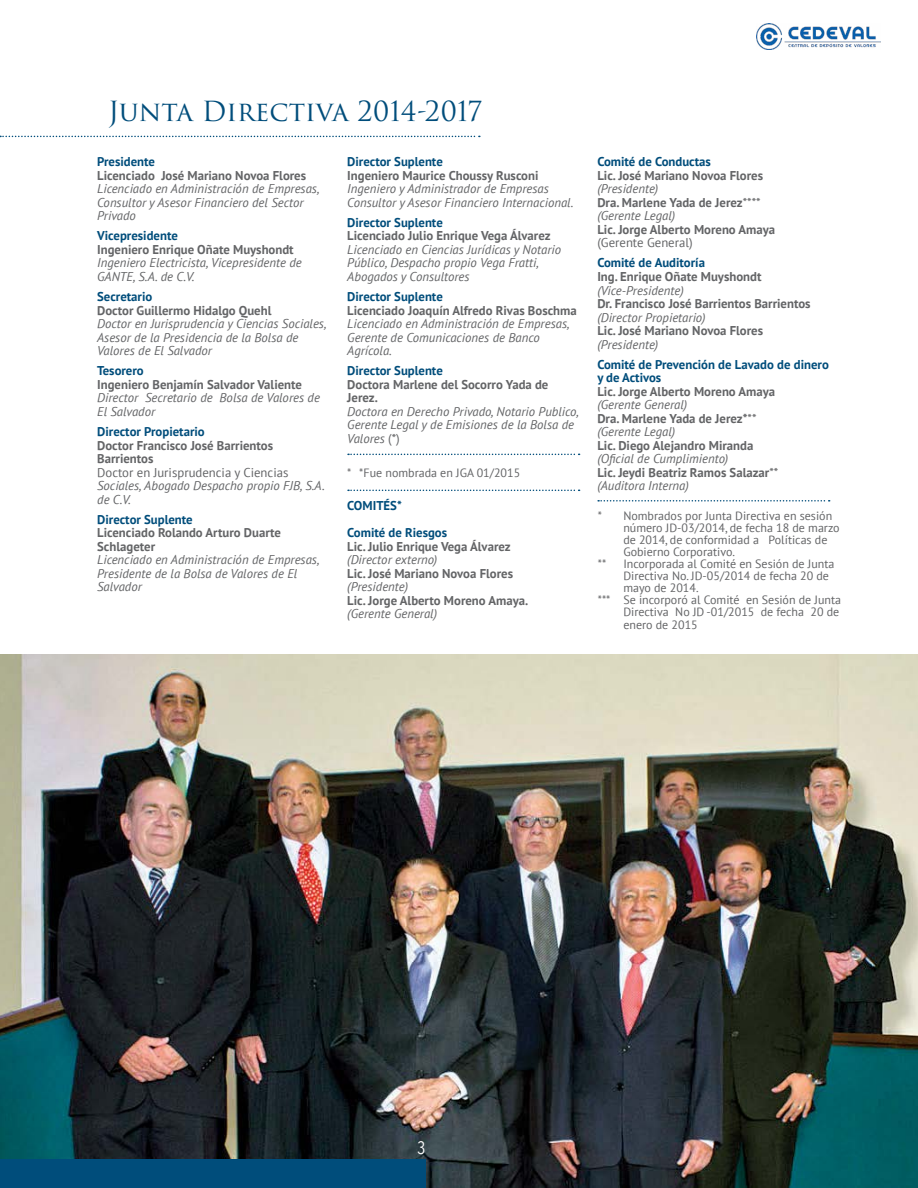
<style>
.page{position:relative;width:918px;height:1188px;background:#fff}
.page>*{position:absolute;margin:0;border:0;box-sizing:border-box;transform-origin:0 0}
.t1{font:27px "Trajan Pro 3";color:#004d7b}
.t2{font:18px "Avenir Next Condensed";color:#fff}
.t3{font:italic 12.75px/13.5px "PT Sans";color:#636466}
.t4{font:700 12.75px/13.5px "PT Sans";color:#636466}
.t5{font:700 12.75px/27px "PT Sans";color:#004d7b}
.t6{font:12.75px "PT Sans";color:#636466}
.t7{font:12px "PT Sans";color:#636466}
.s1{font-style:normal}
.s2{font-weight:700;font-style:normal}
</style>
<div class="page">
<img style="left:0;top:655px;width:918px;height:533px">
<div style="left:0;top:1160px;width:426px;height:28px;background:#004d7b"></div>
<img style="left:756px;top:24px;width:125px;height:26px">
<svg style="left:0;top:136px;width:480px;height:1px"></svg>
<svg style="left:348px;top:454px;width:232px;height:1px"></svg>
<svg style="left:348px;top:490px;width:232px;height:1px"></svg>
<svg style="left:598px;top:500px;width:232px;height:2px"></svg>
<h1 class="t1" style="left:108px;top:93px;width:376px">Junta Directiva 2014-2017</h1>
<p class="t5" style="left:97px;top:148px;width:59px">Presidente</p>
<p class="t4" style="left:97px;top:168px;width:210px">Licenciado José Mariano Novoa Flores</p>
<p class="t3" style="left:97px;top:182px;width:224px">Licenciado en Administración de Empresas,<br>Consultor y Asesor Financiero del Sector<br>Privado</p>
<p class="t5" style="left:97px;top:222px;width:82px">Vicepresidente</p>
<p class="t4" style="left:97px;top:242px;width:198px">Ingeniero Enrique Oñate Muyshondt</p>
<p class="t3" style="left:97px;top:256px;width:206px">Ingeniero Electricista, Vicepresidente de<br>GANTE, S.A. de C.V.</p>
<p class="t5" style="left:97px;top:283px;width:57px">Secretario</p>
<p class="t4" style="left:97px;top:303px;width:176px">Doctor Guillermo Hidalgo Quehl</p>
<p class="t3" style="left:97px;top:317px;width:231px">Doctor en Jurisprudencia y Ciencias Sociales,<br>Asesor de la Presidencia de la Bolsa de<br>Valores de El Salvador</p>
<p class="t5" style="left:97px;top:357px;width:48px">Tesorero</p>
<p class="t4" style="left:97px;top:377px;width:206px">Ingeniero Benjamín Salvador Valiente</p>
<p class="t3" style="left:97px;top:391px;width:224px">Director Secretario de Bolsa de Valores de<br>El Salvador</p>
<p class="t5" style="left:97px;top:418px;width:109px">Director Propietario</p>
<p class="t4" style="left:97px;top:438px;width:177px">Doctor Francisco José Barrientos<br>Barrientos</p>
<p class="t6" style="left:97px;top:464px;width:193px">Doctor en Jurisprudencia y Ciencias</p>
<p class="t3" style="left:97px;top:479px;width:229px">Sociales, Abogado Despacho propio FJB, S.A. de C.V.</p>
<p class="t5" style="left:97px;top:506px;width:97px">Director Suplente</p>
<p class="t4" style="left:97px;top:526px;width:185px">Licenciado Rolando Arturo Duarte<br>Schlageter</p>
<p class="t3" style="left:97px;top:553px;width:224px">Licenciado en Administración de Empresas,<br>Presidente de la Bolsa de Valores de El<br>Salvador</p>
<p class="t5" style="left:347px;top:148px;width:97px">Director Suplente</p>
<p class="t4" style="left:347px;top:168px;width:193px">Ingeniero Maurice Choussy Rusconi</p>
<p class="t3" style="left:347px;top:182px;width:228px">Ingeniero y Administrador de Empresas<br>Consultor y Asesor Financiero Internacional.</p>
<p class="t5" style="left:347px;top:209px;width:97px">Director Suplente</p>
<p class="t4" style="left:347px;top:229px;width:205px">Licenciado Julio Enrique Vega Álvarez</p>
<p class="t3" style="left:347px;top:242px;width:215px">Licenciado en Ciencias Jurídicas y Notario<br>Público, Despacho propio Vega Fratti,<br>Abogados y Consultores</p>
<p class="t5" style="left:347px;top:283px;width:97px">Director Suplente</p>
<p class="t4" style="left:347px;top:303px;width:231px">Licenciado Joaquín Alfredo Rivas Boschma</p>
<p class="t3" style="left:347px;top:317px;width:224px">Licenciado en Administración de Empresas,<br>Gerente de Comunicaciones de Banco<br>Agrícola.</p>
<p class="t5" style="left:347px;top:357px;width:97px">Director Suplente</p>
<p class="t4" style="left:347px;top:377px;width:203px">Doctora Marlene del Socorro Yada de<br>Jerez.</p>
<p class="t3" style="left:347px;top:404px;width:233px">Doctora en Derecho Privado, Notario Publico,<br>Gerente Legal y de Emisiones de la Bolsa de<br>Valores <span class="s1">(*)</span></p>
<p class="t7" style="left:347px;top:465px;width:174px">* *Fue nombrada en JGA 01/2015</p>
<p class="t5" style="left:347px;top:492px;width:101px">COMITÉS*<br>Comité de Riesgos</p>
<p class="t4" style="left:347px;top:539px;width:165px">Lic. Julio Enrique Vega Álvarez</p>
<p class="t3" style="left:347px;top:553px;width:92px">(Director externo)</p>
<p class="t4" style="left:347px;top:567px;width:167px">Lic. José Mariano Novoa Flores</p>
<p class="t3" style="left:347px;top:580px;width:62px">(Presidente)</p>
<p class="t4" style="left:347px;top:594px;width:183px">Lic. Jorge Alberto Moreno Amaya.</p>
<p class="t3" style="left:347px;top:607px;width:91px">(Gerente General)</p>
<p class="t5" style="left:597px;top:148px;width:115px">Comité de Conductas</p>
<p class="t4" style="left:597px;top:168px;width:167px">Lic. José Mariano Novoa Flores</p>
<p class="t3" style="left:597px;top:182px;width:165px">(Presidente)<br><span class="s2">Dra. Marlene Yada de Jerez</span><span class="s1">**** </span>(Gerente Legal)</p>
<p class="t4" style="left:597px;top:222px;width:179px">Lic. Jorge Alberto Moreno Amaya</p>
<p class="t6" style="left:597px;top:235px;width:97px">(Gerente General)</p>
<p class="t5" style="left:597px;top:249px;width:109px">Comité de Auditoría</p>
<p class="t4" style="left:597px;top:270px;width:166px">Ing. Enrique Oñate Muyshondt</p>
<p class="t3" style="left:597px;top:283px;width:88px">(Vice-Presidente)</p>
<p class="t4" style="left:597px;top:297px;width:215px">Dr. Francisco José Barrientos Barrientos</p>
<p class="t3" style="left:597px;top:310px;width:110px">(Director Propietario)</p>
<p class="t4" style="left:597px;top:324px;width:167px">Lic. José Mariano Novoa Flores</p>
<p class="t3" style="left:597px;top:337px;width:62px">(Presidente)</p>
<p class="t5" style="left:597px;top:357px;width:233px;line-height:13.5px">Comité de Prevención de Lavado de dinero y de Activos</p>
<p class="t4" style="left:597px;top:384px;width:179px">Lic. Jorge Alberto Moreno Amaya</p>
<p class="t3" style="left:597px;top:398px;width:161px">(Gerente General)<br><span class="s2">Dra. Marlene Yada de Jerez*</span><span class="s1">** </span>(Gerente Legal)</p>
<p class="t4" style="left:597px;top:438px;width:158px">Lic. Diego Alejandro Miranda</p>
<p class="t3" style="left:597px;top:452px;width:182px">(Oficial de Cumplimiento)<br><span class="s2">Lic. Jeydi Beatriz Ramos Salazar</span><span class="s1">** </span>(Auditora Interna)</p>
<p class="t7" style="left:598px;top:508px;width:236px">* Nombrados por Junta Directiva en sesión</p>
<p class="t7" style="left:623px;top:520px;width:218px">número JD-03/2014, de fecha 18 de marzo</p>
<p class="t7" style="left:623px;top:532px;width:206px">de 2014, de conformidad a Políticas de</p>
<p class="t7" style="left:623px;top:544px;width:113px">Gobierno Corporativo.</p>
<p class="t7" style="left:598px;top:556px;width:10px">**</p>
<p class="t7" style="left:623px;top:556px;width:213px">Incorporada al Comité en Sesión de Junta</p>
<p class="t7" style="left:623px;top:568px;width:207px">Directiva No. JD-05/2014 de fecha 20 de</p>
<p class="t7" style="left:623px;top:580px;width:77px">mayo de 2014.</p>
<p class="t7" style="left:598px;top:592px;width:245px">*** Se incorporó al Comité en Sesión de Junta</p>
<p class="t7" style="left:623px;top:604px;width:218px">Directiva No JD -01/2015 de fecha 20 de</p>
<p class="t7" style="left:623px;top:617px;width:76px">enero de 2015</p>
<h2 class="t2" style="left:417px;top:1132px;width:10px">3</h2>
</div>
